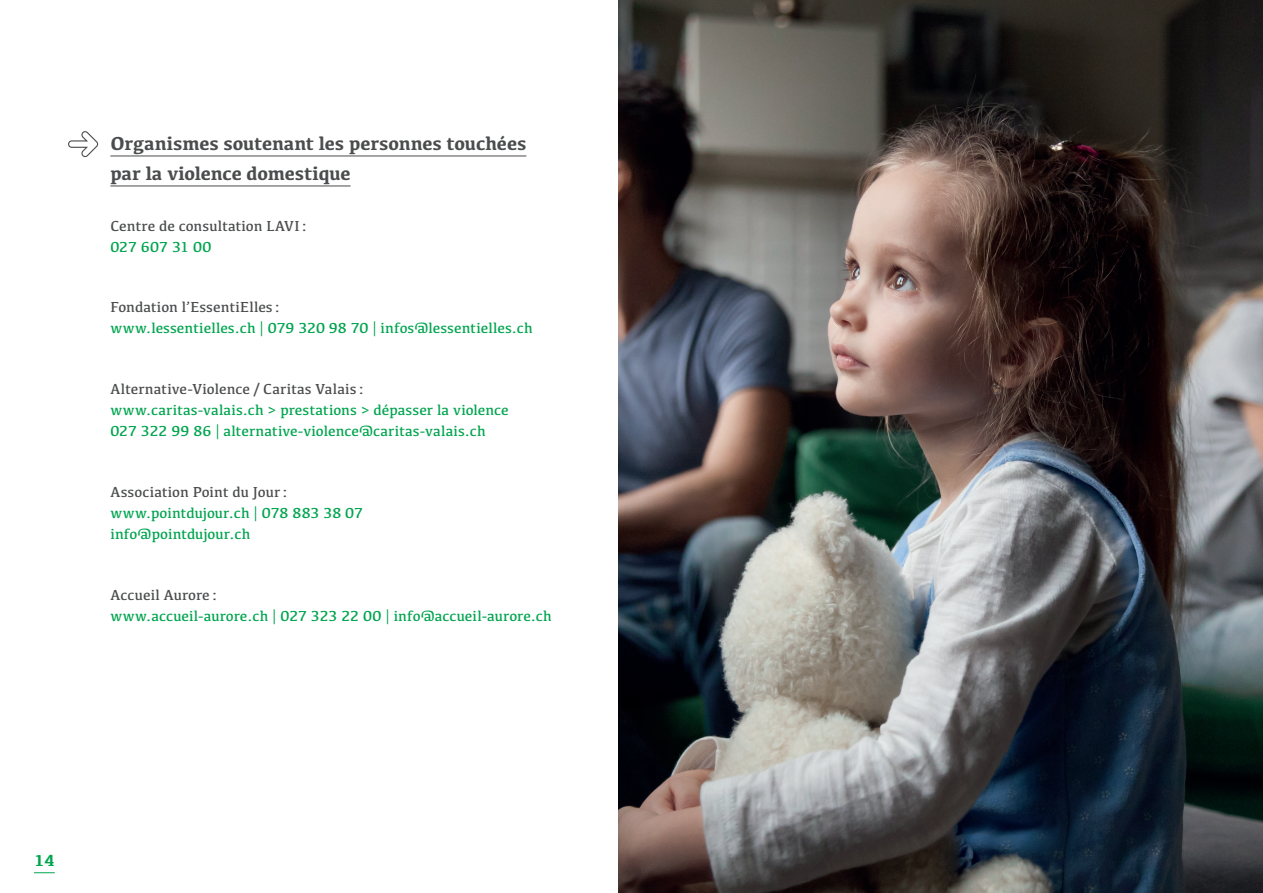
<style>
.page{position:relative;width:1263px;height:893px;background:#fff}
.page>*{position:absolute;margin:0;border:0;box-sizing:border-box;transform-origin:0 0}
.t1{font:700 19.5px/30px "Kefa";letter-spacing:-.005em;color:#4b4c4d}
.t2{font:700 16.5px "Kefa";color:#00a54f}
.t3{font:15px/21px "Kefa";letter-spacing:.005em;color:#00a54f}
.t4{font:15px "Kefa";letter-spacing:.005em;color:#4b4c4d}
</style>
<div class="page">
<hr style="left:110px;top:156px;width:416px;height:1px;background:#4b4c4d">
<hr style="left:110px;top:186px;width:241px;height:1px;background:#4b4c4d">
<svg style="left:68px;top:131px;width:31px;height:27px"></svg>
<svg style="left:34px;top:872px;width:21px;height:1px"></svg>
<img style="left:619px;top:0;width:644px;height:893px">
<h1 class="t1" style="left:110px;top:127px;width:417px">Organismes soutenant les personnes touchées par la violence domestique</h1>
<p class="t4" style="left:110px;top:216px;width:198px">Centre de consultation LAVI:</p>
<p class="t3" style="left:110px;top:236px;width:103px">027 607 31 00</p>
<p class="t4" style="left:110px;top:298px;width:171px">Fondation l’EssentiElles :</p>
<p class="t3" style="left:110px;top:317px;width:424px">www.lessentielles.ch | 079 320 98 70 | infos@lessentielles.ch</p>
<p class="t4" style="left:110px;top:380px;width:255px">Alternative-Violence / Caritas Valais :</p>
<p class="t3" style="left:110px;top:399px;width:400px">www.caritas-valais.ch &gt; prestations &gt; dépasser la violence<br>027 322 99 86 | alternative-violence@caritas-valais.ch</p>
<p class="t4" style="left:110px;top:483px;width:179px">Association Point du Jour :</p>
<p class="t3" style="left:110px;top:502px;width:254px">www.pointdujour.ch | 078 883 38 07 info@pointdujour.ch</p>
<p class="t4" style="left:110px;top:585px;width:108px">Accueil Aurore :</p>
<p class="t3" style="left:110px;top:605px;width:443px">www.accueil-aurore.ch | 027 323 22 00 | info@accueil-aurore.ch</p>
<p class="t2" style="left:34px;top:849px;width:22px">14</p>
</div>
